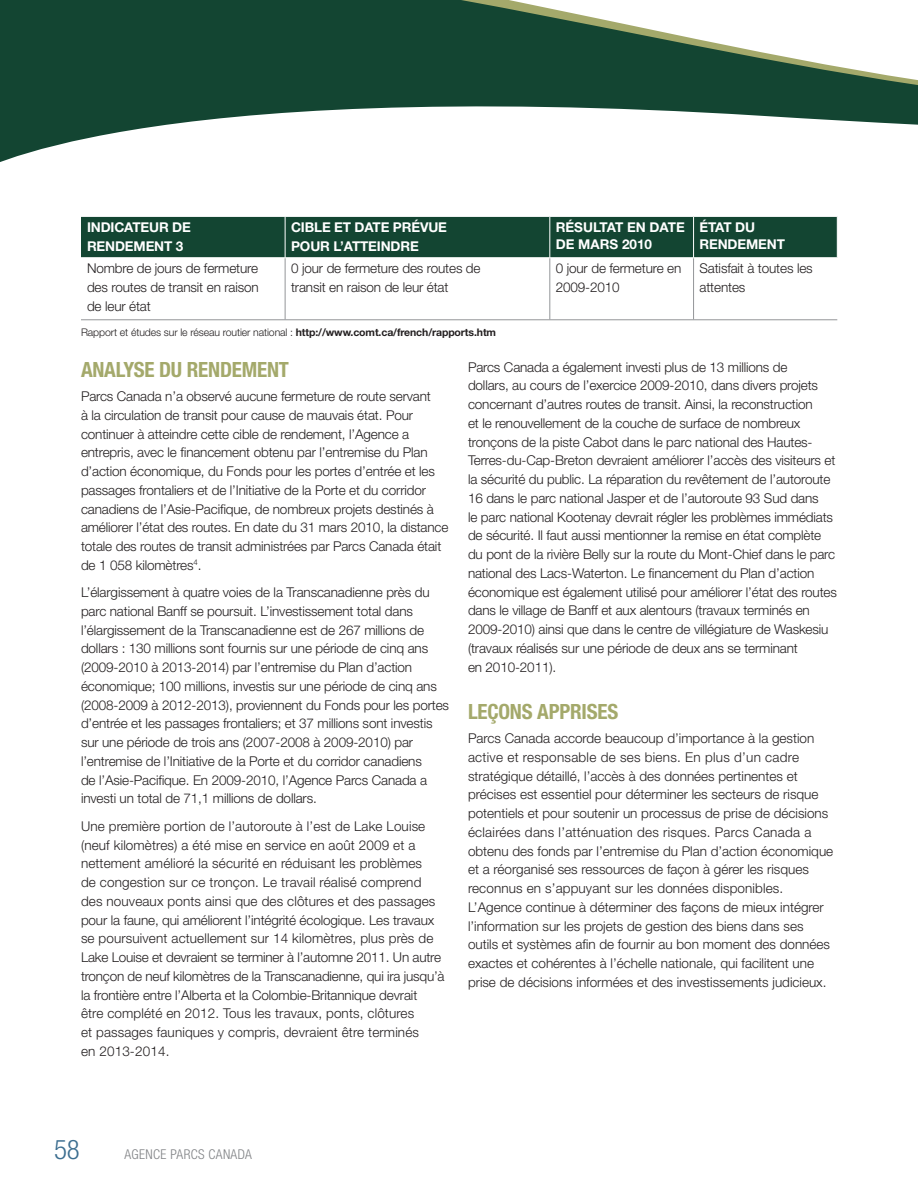
<style>
.page{position:relative;width:918px;height:1188px;background:#fff}
.page>*{position:absolute;margin:0;border:0;box-sizing:border-box;transform-origin:0 0}
.t1{font:300 condensed 27px "Helvetica Neue LT Std";color:#3c6e90}
.t2{font:700 condensed 21px "Helvetica Neue LT Std";letter-spacing:-.01em;color:#a4a96b}
.t3{font:300 13.5px/18.8px "Helvetica Neue LT Std";letter-spacing:-.01em;color:#231f20}
.t4{font:300 13.5px/18.8px "Helvetica Neue LT Std";letter-spacing:.01em;color:#231f20}
.t5{font:700 13.5px/18.8px "Helvetica Neue LT Std";letter-spacing:-.01em;color:#fff}
.t6{font:300 condensed 13.5px "Helvetica Neue LT Std";letter-spacing:.025em;color:#808285}
.t7{font:300 10.5px "Helvetica Neue LT Std";letter-spacing:-.01em;color:#231f20}
.s1{font-weight:700}
</style>
<div class="page">
<svg style="left:0;top:0;width:918px;height:162px;fill:#134532"></svg>
<div style="left:81px;top:217px;width:756px;height:40px;background:#134532"></div>
<hr style="left:285px;top:258px;width:1px;height:61px;background:#939598">
<hr style="left:549px;top:258px;width:1px;height:61px;background:#939598">
<hr style="left:693px;top:258px;width:1px;height:61px;background:#939598">
<hr style="left:81px;top:319px;width:756px;height:1px;background:#939598">
<hr style="left:285px;top:217px;width:1px;height:40px;background:#fff">
<hr style="left:549px;top:217px;width:1px;height:40px;background:#fff">
<hr style="left:693px;top:217px;width:1px;height:40px;background:#fff">
<p class="t5" style="left:87px;top:219px;width:105px">INDICATEUR DE<br>RENDEMENT 3</p>
<p class="t5" style="left:291px;top:219px;width:157px">CIBLE ET DATE PRÉVUE<br>POUR L’ATTEINDRE</p>
<p class="t5" style="left:556px;top:220px;width:131px;line-height:16.5px">RÉSULTAT EN DATE<br>DE MARS 2010</p>
<p class="t5" style="left:700px;top:220px;width:87px;line-height:16.5px">ÉTAT DU<br>RENDEMENT</p>
<p class="t3" style="left:87px;top:261px;width:173px;text-align:justify">Nombre de jours de fermeture des routes de transit en raison de leur état</p>
<p class="t3" style="left:291px;top:261px;width:191px">0 jour de fermeture des routes de transit en raison de leur état</p>
<p class="t3" style="left:556px;top:261px;width:127px">0 jour de fermeture en<br>2009-2010</p>
<p class="t3" style="left:700px;top:261px;width:115px">Satisfait à toutes les attentes</p>
<p class="t7" style="left:81px;top:329px;width:417px">Rapport et études sur le réseau routier national : <span class="s1">http://www.comt.ca/french/rapports.htm</span></p>
<h2 class="t2" style="left:81px;top:362px;width:209px">ANALYSE DU RENDEMENT</h2>
<p class="t3" style="left:81px;top:388px;width:369px">Parcs Canada n’a observé aucune fermeture de route servant<br>à la circulation de transit pour cause de mauvais état. Pour continuer à atteindre cette cible de rendement, l’Agence a entrepris, avec le financement obtenu par l’entremise du Plan d’action économique, du Fonds pour les portes d’entrée et les passages frontaliers et de l’Initiative de la Porte et du corridor canadiens de l’Asie-Pacifique, de nombreux projets destinés à améliorer l’état des routes. En date du 31 mars 2010, la distance totale des routes de transit administrées par Parcs Canada était de 1 058 kilomètres<sup>4</sup>.</p>
<p class="t3" style="left:81px;top:584px;width:370px">L’élargissement à quatre voies de la Transcanadienne près du parc national Banff se poursuit. L’investissement total dans l’élargissement de la Transcanadienne est de 267 millions de dollars : 130 millions sont fournis sur une période de cinq ans (2009-2010 à 2013-2014) par l’entremise du Plan d’action économique; 100 millions, investis sur une période de cinq ans (2008-2009 à 2012-2013), proviennent du Fonds pour les portes d’entrée et les passages frontaliers; et 37 millions sont investis sur une période de trois ans (2007-2008 à 2009-2010) par l’entremise de l’Initiative de la Porte et du corridor canadiens<br>de l’Asie-Pacifique. En 2009-2010, l’Agence Parcs Canada a investi un total de 71,1 millions de dollars.</p>
<p class="t4" style="left:81px;top:818px;width:365px">Une première portion de l’autoroute à l’est de Lake Louise (neuf kilomètres) a été mise en service en août 2009 et a nettement amélioré la sécurité en réduisant les problèmes<br>de congestion sur ce tronçon. Le travail réalisé comprend des nouveaux ponts ainsi que des clôtures et des passages pour la faune, qui améliorent l’intégrité écologique. Les travaux se poursuivent actuellement sur 14 kilomètres, plus près de Lake Louise et devraient se terminer à l’automne 2011. Un autre tronçon de neuf kilomètres de la Transcanadienne, qui ira jusqu’à la frontière entre l’Alberta et la Colombie-Britannique devrait<br>être complété en 2012. Tous les travaux, ponts, clôtures<br>et passages fauniques y compris, devraient être terminés<br>en 2013-2014.</p>
<p class="t3" style="left:468px;top:359px;width:371px">Parcs Canada a également investi plus de 13 millions de<br>dollars, au cours de l’exercice 2009-2010, dans divers projets concernant d’autres routes de transit. Ainsi, la reconstruction<br>et le renouvellement de la couche de surface de nombreux tronçons de la piste Cabot dans le parc national des Hautes-Terres-du-Cap-Breton devraient améliorer l’accès des visiteurs et la sécurité du public. La réparation du revêtement de l’autoroute 16 dans le parc national Jasper et de l’autoroute 93 Sud dans<br>le parc national Kootenay devrait régler les problèmes immédiats de sécurité. Il faut aussi mentionner la remise en état complète du pont de la rivière Belly sur la route du Mont-Chief dans le parc national des Lacs-Waterton. Le financement du Plan d’action économique est également utilisé pour améliorer l’état des routes dans le village de Banff et aux alentours (travaux terminés en 2009-2010) ainsi que dans le centre de villégiature de Waskesiu (travaux réalisés sur une période de deux ans se terminant<br>en 2010-2011).</p>
<h2 class="t2" style="left:468px;top:704px;width:152px">LEÇONS APPRISES</h2>
<p class="t3" style="left:468px;top:730px;width:367px">Parcs Canada accorde beaucoup d’importance à la gestion active et responsable de ses biens. En plus d’un cadre stratégique détaillé, l’accès à des données pertinentes et précises est essentiel pour déterminer les secteurs de risque potentiels et pour soutenir un processus de prise de décisions éclairées dans l’atténuation des risques. Parcs Canada a obtenu des fonds par l’entremise du Plan d’action économique et a réorganisé ses ressources de façon à gérer les risques reconnus en s’appuyant sur les données disponibles.<br>L’Agence continue à déterminer des façons de mieux intégrer l’information sur les projets de gestion des biens dans ses outils et systèmes afin de fournir au bon moment des données exactes et cohérentes à l’échelle nationale, qui facilitent une prise de décisions informées et des investissements judicieux.</p>
<h1 class="t1" style="left:54px;top:1140px;width:27px">58</h1>
<p class="t6" style="left:125px;top:1149px;width:129px">AGENCE PARCS CANADA</p>
</div>
